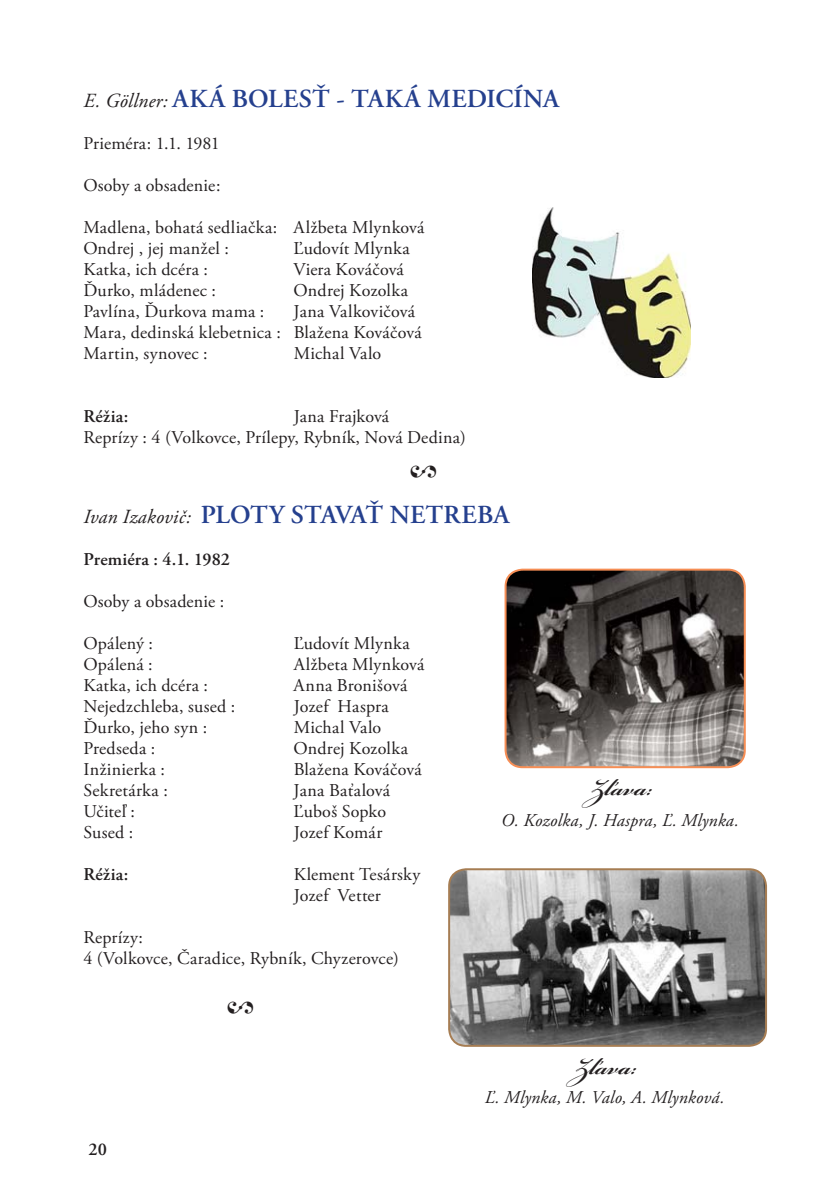
<style>
.page{position:relative;width:840px;height:1190px;background:#fff}
.page>*{position:absolute;margin:0;border:0;box-sizing:border-box;transform-origin:0 0}
.t1{font:700 36px "Bickham Script Std";letter-spacing:-.01em;color:#231f20}
.t2{font:600 26px "Adobe Garamond Pro";letter-spacing:.005em;color:#25408e}
.t3{font:italic 600 24px "Adobe Garamond Pro";color:#231f20}
.t4{font:18px/21px "Adobe Garamond Pro";letter-spacing:.01em;color:#231f20}
.t5{font:italic 18px "Adobe Garamond Pro";letter-spacing:.01em;color:#231f20}
.t6{font:600 18px "Adobe Garamond Pro";letter-spacing:.015em;color:#231f20}
.s1{font-weight:400;font-style:italic;font-size:20px;color:#231f20}
</style>
<div class="page">
<svg style="left:505px;top:569px;width:241px;height:199px;background:#5b5450"></svg>
<svg style="left:448px;top:868px;width:319px;height:179px;background:#838280"></svg>
<img style="left:532px;top:207px;width:158px;height:170px">
<h2 class="t2" style="left:83px;top:89px;width:478px"><span class="s1">E. Göllner:</span> AKÁ BOLESŤ - TAKÁ MEDICÍNA</h2>
<p class="t4" style="left:83px;top:134px;width:138px">Prieméra: 1.1. 1981</p>
<p class="t4" style="left:83px;top:176px;width:139px">Osoby a obsadenie:</p>
<p class="t4" style="left:83px;top:218px;width:343px">Madlena, bohatá sedliačka: Alžbeta Mlynková<br>Ondrej , jej manžel :</p>
<p class="t4" style="left:294px;top:239px;width:118px">Ľudovít Mlynka</p>
<p class="t4" style="left:83px;top:260px;width:126px">Katka, ich dcéra :</p>
<p class="t4" style="left:294px;top:260px;width:112px">Viera Kováčová</p>
<p class="t4" style="left:83px;top:281px;width:134px">Ďurko, mládenec :</p>
<p class="t4" style="left:294px;top:281px;width:116px">Ondrej Kozolka</p>
<p class="t4" style="left:83px;top:302px;width:183px">Pavlína, Ďurkova mama :</p>
<p class="t4" style="left:83px;top:302px;width:340px;text-indent:210px">Jana Valkovičová<br>Mara, dedinská klebetnica : Blažena Kováčová<br>Martin, synovec :</p>
<p class="t4" style="left:294px;top:344px;width:89px">Michal Valo</p>
<p class="t4" style="left:83px;top:407px;width:384px;text-indent:210px">Jana Frajková<br>Reprízy : 4 (Volkovce, Prílepy, Rybník, Nová Dedina)</p>
<p class="t6" style="left:83px;top:409px;width:47px">Réžia:</p>
<h3 class="t3" style="left:409px;top:462px;width:29px">-</h3>
<h2 class="t2" style="left:83px;top:504px;width:428px"><span class="s1">Ivan Izakovič:</span> PLOTY STAVAŤ NETREBA</h2>
<p class="t6" style="left:83px;top:552px;width:148px">Premiéra : 4.1. 1982</p>
<p class="t4" style="left:83px;top:592px;width:143px">Osoby a obsadenie :</p>
<p class="t4" style="left:83px;top:634px;width:71px">Opálený :</p>
<p class="t4" style="left:294px;top:634px;width:118px">Ľudovít Mlynka</p>
<p class="t4" style="left:83px;top:655px;width:71px">Opálená :</p>
<p class="t4" style="left:294px;top:655px;width:132px">Alžbeta Mlynková</p>
<p class="t4" style="left:83px;top:676px;width:126px">Katka, ich dcéra :</p>
<p class="t4" style="left:294px;top:676px;width:115px">Anna Bronišová</p>
<p class="t4" style="left:83px;top:697px;width:154px">Nejedzchleba, sused :</p>
<p class="t4" style="left:294px;top:697px;width:96px">Jozef Haspra</p>
<p class="t4" style="left:83px;top:718px;width:125px">Ďurko, jeho syn :</p>
<p class="t4" style="left:294px;top:718px;width:89px">Michal Valo</p>
<p class="t4" style="left:83px;top:739px;width:74px">Predseda :</p>
<p class="t4" style="left:294px;top:739px;width:116px">Ondrej Kozolka</p>
<p class="t4" style="left:83px;top:760px;width:83px">Inžinierka :</p>
<p class="t4" style="left:294px;top:760px;width:129px">Blažena Kováčová</p>
<p class="t4" style="left:83px;top:781px;width:86px">Sekretárka :</p>
<p class="t4" style="left:294px;top:781px;width:98px">Jana Baťalová</p>
<p class="t4" style="left:83px;top:802px;width:53px">Učiteľ :</p>
<p class="t4" style="left:294px;top:802px;width:94px">Ľuboš Sopko</p>
<p class="t4" style="left:83px;top:823px;width:52px">Sused :</p>
<p class="t4" style="left:294px;top:823px;width:90px">Jozef Komár</p>
<p class="t6" style="left:83px;top:867px;width:47px">Réžia:</p>
<p class="t4" style="left:294px;top:865px;width:128px">Klement Tesársky<br>Jozef Vetter</p>
<p class="t4" style="left:83px;top:928px;width:317px">Reprízy:<br>4 (Volkovce, Čaradice, Rybník, Chyzerovce)</p>
<h1 class="t1" style="left:588px;top:761px;width:66px">Zľava:</h1>
<p class="t5" style="left:501px;top:813px;width:239px">O. Kozolka, J. Haspra, Ľ. Mlynka.</p>
<p class="t6" style="left:88px;top:1142px;width:20px">20</p>
<h3 class="t3" style="left:226px;top:998px;width:29px">-</h3>
<h1 class="t1" style="left:572px;top:1040px;width:66px">Zľava:</h1>
<p class="t5" style="left:485px;top:1090px;width:241px">Ľ. Mlynka, M. Valo, A. Mlynková.</p>
</div>
